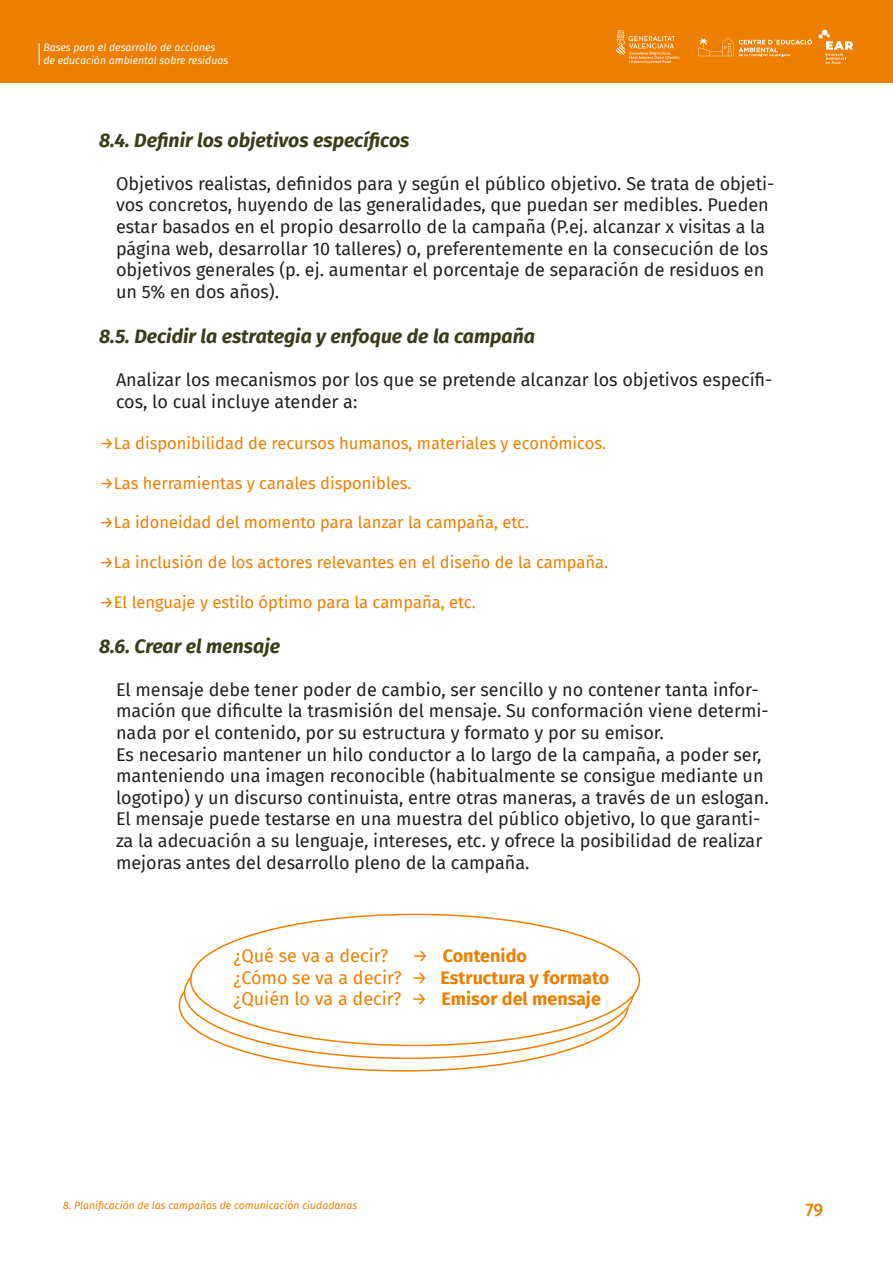
<style>
.page{position:relative;width:893px;height:1263px;background:#fff}
.page>*{position:absolute;margin:0;border:0;box-sizing:border-box;transform-origin:0 0}
.t1{font:italic 700 19.5px "Fira Sans";color:#3b3d1a}
.Textobase{font:18px/21.6px "Fira Sans";color:#231f20}
.t2{font:18px "Fira Sans";color:#ed7e00}
.t3{font:700 18px "Fira Sans";color:#ed7e00}
.t4{font:500 18px "Fira Sans";color:#ed7e00}
.listasnocolor{font:16.5px "Fira Sans";color:#ed7e00}
.t5{font:italic 10.5px/12.6px "Fira Sans";color:#fff}
.t6{font:italic 10.5px "Fira Sans";color:#ed7e00}
.s1{font-weight:400}
.s2{font-weight:700}
</style>
<div class="page">
<div style="left:0;top:0;width:893px;height:83px;background:#ed7e00"></div>
<svg style="left:698px;top:37px;width:114px;height:19px"></svg>
<svg style="left:615px;top:30px;width:64px;height:34px"></svg>
<svg style="left:818px;top:29px;width:35px;height:35px"></svg>
<svg style="left:39px;top:43px;width:1px;height:22px"></svg>
<svg style="left:179px;top:940px;width:449px;height:131px"></svg>
<svg style="left:184px;top:927px;width:449px;height:131px"></svg>
<div style="left:191px;top:914px;width:448px;height:131px;background:#fff;border-radius:50%"></div>
<p class="t5" style="left:43px;top:41px;width:186px">Bases para el desarrollo de acciones de educación ambiental sobre residuos</p>
<p class="t1" style="left:99px;top:123px;width:312px">8.4. Definir los objetivos específicos</p>
<p class="Textobase" style="left:116px;top:172px;width:660px">Objetivos realistas, definidos para y según el público objetivo. Se trata de objeti&shy;vos concretos, huyendo de las generalidades, que puedan ser medibles. Pueden estar basados en el propio desarrollo de la campaña (P.ej. alcanzar x visitas a la página web, desarrollar 10 talleres) o, preferentemente en la consecución de los objetivos generales (p. ej. aumentar el porcentaje de separación de residuos en un 5% en dos años).</p>
<p class="t1" style="left:99px;top:320px;width:437px">8.5. Decidir la estrategia y enfoque de la campaña</p>
<p class="Textobase" style="left:116px;top:368px;width:658px">Analizar los mecanismos por los que se pretende alcanzar los objetivos específi&shy;cos, lo cual incluye atender a:</p>
<p class="listasnocolor" style="left:99px;top:431px;width:509px">→La disponibilidad de recursos humanos, materiales y económicos.</p>
<p class="listasnocolor" style="left:99px;top:470px;width:314px">→Las herramientas y canales disponibles.</p>
<p class="listasnocolor" style="left:99px;top:510px;width:432px">→La idoneidad del momento para lanzar la campaña, etc.</p>
<p class="listasnocolor" style="left:99px;top:550px;width:511px">→La inclusión de los actores relevantes en el diseño de la campaña.</p>
<p class="listasnocolor" style="left:99px;top:589px;width:378px">→El lenguaje y estilo óptimo para la campaña, etc.</p>
<p class="t1" style="left:99px;top:629px;width:183px">8.6. Crear el mensaje</p>
<p class="Textobase" style="left:116px;top:678px;width:654px">El mensaje debe tener poder de cambio, ser sencillo y no contener tanta infor&shy;mación que dificulte la trasmisión del mensaje. Su conformación viene determi&shy;nada por el contenido, por su estructura y formato y por su emisor.</p>
<p class="Textobase" style="left:116px;top:743px;width:654px">Es necesario mantener un hilo conductor a lo largo de la campaña, a poder ser, manteniendo una imagen reconocible (habitualmente se consigue mediante un logotipo) y un discurso continuista, entre otras maneras, a través de un eslogan.<br>El mensaje puede testarse en una muestra del público objetivo, lo que garanti&shy;za la adecuación a su lenguaje, intereses, etc. y ofrece la posibilidad de realizar mejoras antes del desarrollo pleno de la campaña.</p>
<p class="t2" style="left:233px;top:942px;width:156px">¿Qué se va a decir?</p>
<p class="t3" style="left:412px;top:941px;width:116px"><span class="s1">→</span> Contenido</p>
<p class="t3" style="left:233px;top:962px;width:377px"><span class="s1">¿Cómo se va a decir? →</span> Estructura y formato</p>
<p class="t2" style="left:233px;top:985px;width:369px">¿Quién lo va a decir? → <span class="s2">Emisor del mensaje</span></p>
<p class="t6" style="left:63px;top:1197px;width:296px">8. Planificación de las campañas de comunicación ciudadanas</p>
<p class="t4" style="left:805px;top:1195px;width:19px">79</p>
</div>
